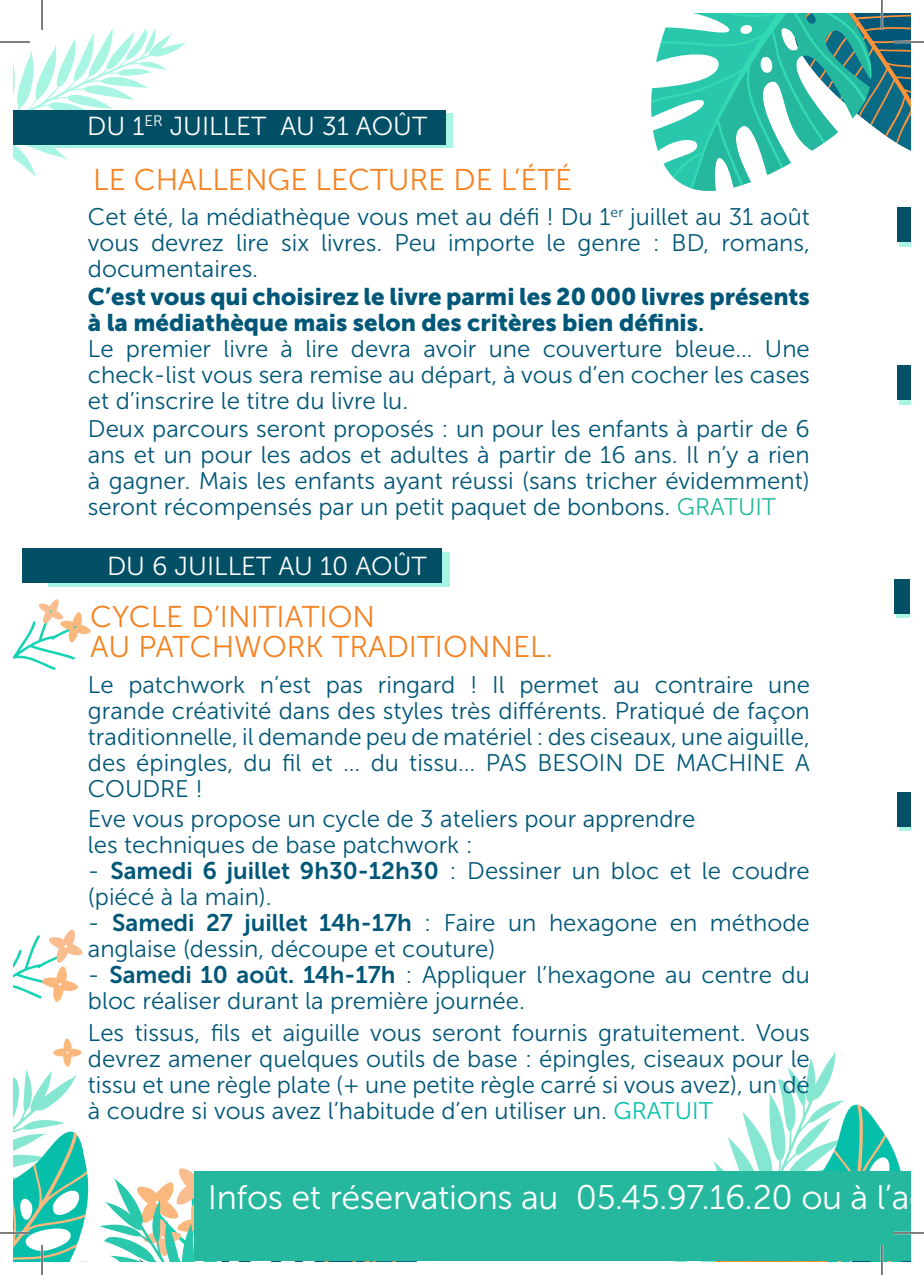
<style>
.page{position:relative;width:924px;height:1275px;background:#fff}
.page>*{position:absolute;margin:0;border:0;box-sizing:border-box;transform-origin:0 0}
.t1{font:34px "Museo Sans 300";letter-spacing:-.01em;color:#fff}
.t2{font:30px "Museo Sans 300";color:#f58221}
.t3{font:26px "Museo Sans 300";color:#fff}
.t4{font:24px/26px "Museo Sans 300";color:#005778;text-align:justify}
.t5{font:24px/26px "Museo Sans 900";color:#005778}
.s1{font-family:"Museo Sans 700"}
.s2{color:#26b89e}
.s3{color:#05bfab}
</style>
<div class="page">
<div style="left:39px;top:113px;width:413px;height:35px;background:#a8f5e3"></div>
<div style="left:49px;top:552px;width:401px;height:35px;background:#a8f5e3"></div>
<svg style="left:14px;top:28px;width:172px;height:149px"></svg>
<div style="left:14px;top:110px;width:432px;height:35px;background:#034f66"></div>
<div style="left:22px;top:548px;width:420px;height:35px;background:#034f66"></div>
<svg style="left:14px;top:599px;width:77px;height:71px"></svg>
<svg style="left:14px;top:929px;width:69px;height:73px"></svg>
<svg style="left:651px;top:14px;width:258px;height:177px"></svg>
<svg style="left:14px;top:1038px;width:75px;height:223px"></svg>
<svg style="left:100px;top:1168px;width:113px;height:93px"></svg>
<svg style="left:712px;top:1051px;width:189px;height:120px"></svg>
<div style="left:194px;top:1171px;width:715px;height:90px;background:#26b89e"></div>
<svg style="left:896px;top:613px;width:13px;height:5px"></svg>
<div style="left:894px;top:579px;width:15px;height:34px;background:#034f66"></div>
<div style="left:898px;top:370px;width:11px;height:34px;background:#a8f5e3"></div>
<div style="left:896px;top:365px;width:13px;height:35px;background:#034f66"></div>
<div style="left:898px;top:796px;width:11px;height:35px;background:#a8f5e3"></div>
<div style="left:896px;top:792px;width:13px;height:35px;background:#034f66"></div>
<div style="left:898px;top:212px;width:11px;height:35px;background:#a8f5e3"></div>
<div style="left:896px;top:208px;width:13px;height:34px;background:#034f66"></div>
<hr style="left:0;top:41px;width:30px;height:2px;background:#fff">
<hr style="left:893px;top:41px;width:30px;height:2px;background:#fff">
<hr style="left:0;top:1231px;width:30px;height:3px;background:#fff">
<hr style="left:893px;top:1231px;width:30px;height:3px;background:#fff">
<hr style="left:41px;top:0;width:2px;height:30px;background:#fff">
<hr style="left:41px;top:1245px;width:2px;height:30px;background:#fff">
<hr style="left:880px;top:0;width:2px;height:30px;background:#fff">
<hr style="left:880px;top:1245px;width:2px;height:30px;background:#fff">
<hr style="left:0;top:42px;width:30px;height:1px;background:#000">
<hr style="left:893px;top:42px;width:30px;height:1px;background:#000">
<hr style="left:0;top:1232px;width:30px;height:1px;background:#000">
<hr style="left:893px;top:1232px;width:30px;height:1px;background:#000">
<hr style="left:42px;top:0;width:1px;height:30px;background:#000">
<hr style="left:42px;top:1245px;width:1px;height:30px;background:#000">
<hr style="left:881px;top:0;width:1px;height:30px;background:#000">
<hr style="left:881px;top:1245px;width:1px;height:30px;background:#000">
<p class="t3" style="left:87px;top:112px;width:341px">DU 1<sup>ER</sup> JUILLET AU 31 AOÛT</p>
<p class="t2" style="left:93px;top:163px;width:480px">LE CHALLENGE LECTURE DE L’ÉTÉ</p>
<p class="t4" style="left:88px;top:204px;width:723px">Cet été, la médiathèque vous met au défi ! Du 1<sup>er</sup> juillet au 31 août vous devrez lire six livres. Peu importe le genre : BD, romans, documentaires.</p>
<p class="t5" style="left:88px;top:283px;width:723px">C’est vous qui choisirez le livre parmi les 20 000 livres présents à la médiathèque mais selon des critères bien définis<span class="s1">.</span></p>
<p class="t4" style="left:88px;top:336px;width:723px">Le premier livre à lire devra avoir une couverture bleue… Une check-list vous sera remise au départ, à vous d’en cocher les cases et d’inscrire le titre du livre lu.</p>
<p class="t4" style="left:88px;top:416px;width:723px">Deux parcours seront proposés : un pour les enfants à partir de 6 ans et un pour les ados et adultes à partir de 16 ans. Il n’y a rien à gagner. Mais les enfants ayant réussi (sans tricher évidemment) seront récompensés par un petit paquet de bonbons. <span class="s2">GRATUIT</span></p>
<p class="t3" style="left:107px;top:552px;width:321px">DU 6 JUILLET AU 10 AOÛT</p>
<p class="t2" style="left:90px;top:600px;width:286px">CYCLE D’INITIATION</p>
<p class="t2" style="left:90px;top:630px;width:464px">AU PATCHWORK TRADITIONNEL.</p>
<p class="t4" style="left:88px;top:671px;width:723px">Le patchwork n’est pas ringard ! Il permet au contraire une grande créativité dans des styles très différents. Pratiqué de façon traditionnelle, il demande peu de matériel : des ciseaux, une aiguille, des épingles, du fil et … du tissu… PAS BESOIN DE MACHINE A COUDRE !</p>
<p class="t4" style="left:88px;top:805px;width:608px">Eve vous propose un cycle de 3 ateliers pour apprendre</p>
<p class="t4" style="left:88px;top:831px;width:386px">les techniques de base patchwork :</p>
<p class="t4" style="left:88px;top:857px;width:723px">- <span class="s1">Samedi 6 juillet 9h30-12h30</span> : Dessiner un bloc et le coudre (piécé à la main).</p>
<p class="t4" style="left:88px;top:909px;width:723px">- <span class="s1">Samedi 27 juillet 14h-17h</span> : Faire un hexagone en méthode anglaise (dessin, découpe et couture)</p>
<p class="t4" style="left:88px;top:961px;width:723px">- <span class="s1">Samedi 10 août. 14h-17h</span> : Appliquer l’hexagone au centre du bloc réaliser durant la première journée.</p>
<p class="t4" style="left:88px;top:1019px;width:723px">Les tissus, fils et aiguille vous seront fournis gratuitement. Vous devrez amener quelques outils de base : épingles, ciseaux pour le tissu et une règle plate (+ une petite règle carré si vous avez), un dé à coudre si vous avez l’habitude d’en utiliser un. <span class="s3">GRATUIT</span></p>
<p class="t1" style="left:208px;top:1178px;width:722px">Infos et réservations au 05.45.97.16.20 ou à l’ad</p>
</div>
